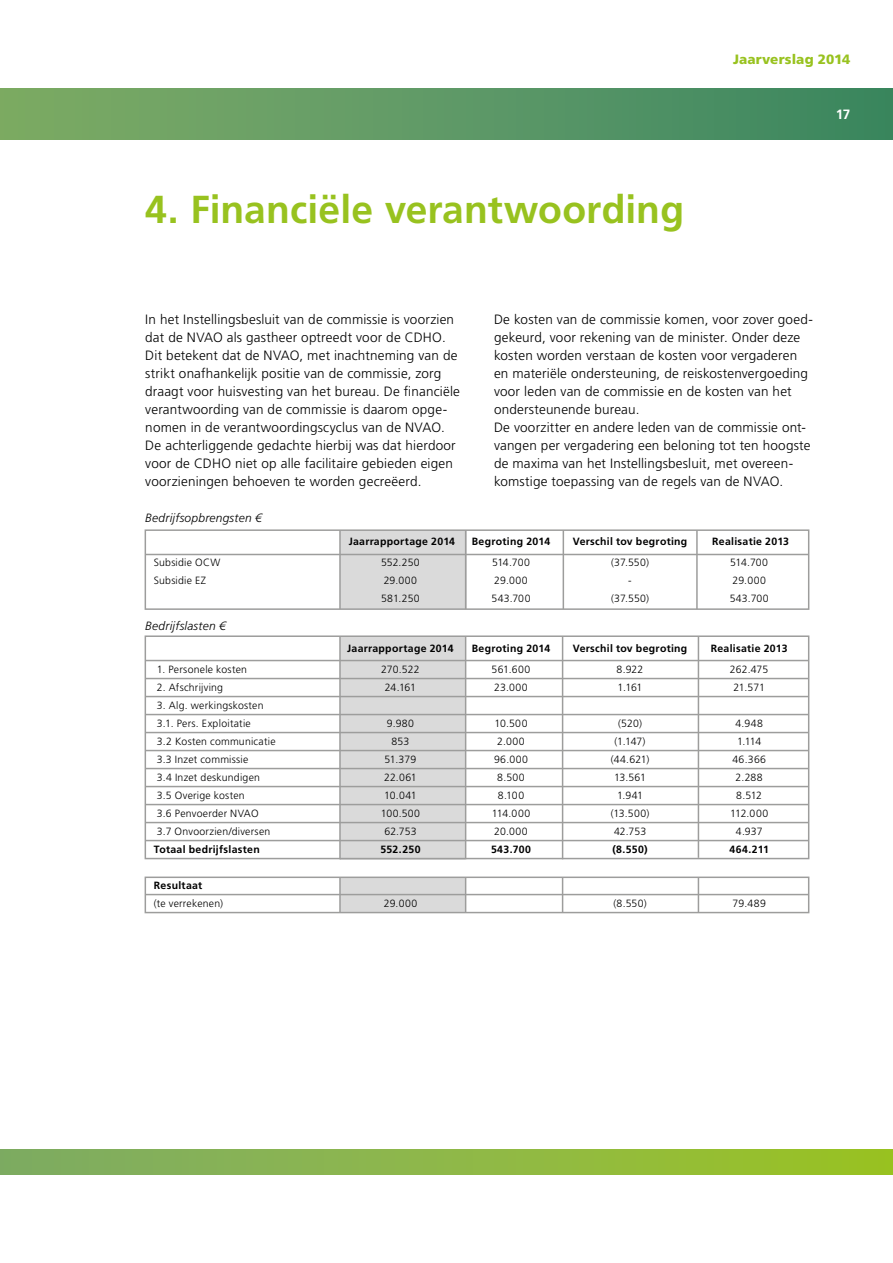
<style>
.page{position:relative;width:893px;height:1263px;background:#fff}
.page>*{position:absolute;margin:0;border:0;box-sizing:border-box;transform-origin:0 0}
.t1{font:700 39px "Frutiger LT Std";letter-spacing:.005em;color:#98c21f}
.t2{font:300 13.5px/18px "Frutiger LT Std";letter-spacing:.01em;color:#000}
.t3{font:900 13.5px "Frutiger LT Std";letter-spacing:.005em;color:#98c21f}
.t4{font:700 13.5px "Frutiger LT Std";color:#fff}
.t5{font:italic 300 12px "Frutiger LT Std";letter-spacing:.015em;color:#000}
.t6{font:300 10.5px/18px "Frutiger LT Std";letter-spacing:.02em;color:#000}
.t7{font:700 10.5px "Frutiger LT Std";letter-spacing:.025em;color:#000}
</style>
<div class="page">
<div style="left:0;top:89px;width:893px;height:50px;background:linear-gradient(to right,#7fac66,#3b8662)"></div>
<div style="left:0;top:1149px;width:893px;height:25px;background:linear-gradient(to right,#7fac66,#9bc325)"></div>
<div style="left:341px;top:877px;width:124px;height:35px;background:#dadada"></div>
<div style="left:341px;top:636px;width:124px;height:223px;background:#dadada"></div>
<hr style="left:145px;top:660px;width:664px;height:1px;background:#9d9d9c">
<hr style="left:145px;top:678px;width:664px;height:1px;background:#9d9d9c">
<hr style="left:145px;top:696px;width:664px;height:1px;background:#9d9d9c">
<hr style="left:145px;top:714px;width:664px;height:1px;background:#9d9d9c">
<hr style="left:145px;top:732px;width:664px;height:1px;background:#9d9d9c">
<hr style="left:145px;top:750px;width:664px;height:1px;background:#9d9d9c">
<hr style="left:145px;top:768px;width:664px;height:1px;background:#9d9d9c">
<hr style="left:145px;top:786px;width:664px;height:1px;background:#9d9d9c">
<hr style="left:145px;top:804px;width:664px;height:1px;background:#9d9d9c">
<hr style="left:145px;top:822px;width:664px;height:1px;background:#9d9d9c">
<hr style="left:145px;top:840px;width:664px;height:1px;background:#9d9d9c">
<hr style="left:145px;top:894px;width:664px;height:1px;background:#9d9d9c">
<hr style="left:698px;top:877px;width:1px;height:35px;background:#9d9d9c">
<hr style="left:562px;top:636px;width:1px;height:223px;background:#9d9d9c">
<hr style="left:562px;top:877px;width:1px;height:35px;background:#9d9d9c">
<hr style="left:465px;top:636px;width:1px;height:223px;background:#9d9d9c">
<hr style="left:465px;top:877px;width:1px;height:35px;background:#9d9d9c">
<hr style="left:339px;top:636px;width:2px;height:223px;background:#9d9d9c">
<hr style="left:339px;top:877px;width:2px;height:35px;background:#9d9d9c">
<div style="left:340px;top:530px;width:126px;height:79px;background:#dadada"></div>
<hr style="left:145px;top:554px;width:664px;height:1px;background:#9d9d9c">
<hr style="left:696px;top:530px;width:2px;height:79px;background:#9d9d9c">
<hr style="left:563px;top:530px;width:1px;height:79px;background:#9d9d9c">
<hr style="left:465px;top:530px;width:1px;height:79px;background:#9d9d9c">
<hr style="left:339px;top:530px;width:2px;height:79px;background:#9d9d9c">
<hr style="left:698px;top:636px;width:1px;height:222px;background:#9d9d9c">
<div style="left:145px;top:529px;width:664px;height:81px;border:2px solid #9d9d9c"></div>
<div style="left:145px;top:635px;width:664px;height:224px;border:2px solid #9d9d9c"></div>
<div style="left:145px;top:876px;width:664px;height:37px;border:2px solid #9d9d9c"></div>
<p class="t3" style="left:733px;top:51px;width:119px">Jaarverslag 2014</p>
<h1 class="t1" style="left:145px;top:186px;width:540px">4. Financiële verantwoording</h1>
<p class="t4" style="left:836px;top:106px;width:16px">17</p>
<p class="t2" style="left:145px;top:311px;width:316px">In het Instellingsbesluit van de commissie is voorzien dat de NVAO als gastheer optreedt voor de CDHO.<br>Dit betekent dat de NVAO, met inachtneming van de strikt onafhankelijk positie van de commissie, zorg draagt voor huisvesting van het bureau. De financiële verantwoording van de commissie is daarom opge&shy;nomen in de verantwoordingscyclus van de NVAO.<br>De achterliggende gedachte hierbij was dat hierdoor voor de CDHO niet op alle facilitaire gebieden eigen voorzieningen behoeven te worden gecreëerd.</p>
<p class="t5" style="left:145px;top:511px;width:118px">Bedrijfsopbrengsten €</p>
<p class="t2" style="left:494px;top:311px;width:320px">De kosten van de commissie komen, voor zover goed&shy;gekeurd, voor rekening van de minister. Onder deze kosten worden verstaan de kosten voor vergaderen en materiële ondersteuning, de reiskostenvergoeding voor leden van de commissie en de kosten van het ondersteunende bureau.<br>De voorzitter en andere leden van de commissie ont&shy;vangen per vergadering een beloning tot ten hoogste de maxima van het Instellingsbesluit, met overeen&shy;komstige toepassing van de regels van de NVAO.</p>
<p class="t7" style="left:349px;top:535px;width:108px">Jaarrapportage 2014</p>
<p class="t7" style="left:472px;top:535px;width:80px">Begroting 2014</p>
<p class="t7" style="left:573px;top:535px;width:116px">Verschil tov begroting</p>
<p class="t7" style="left:712px;top:535px;width:78px">Realisatie 2013</p>
<p class="t6" style="left:154px;top:553px;width:68px">Subsidie OCW</p>
<p class="t6" style="left:381px;top:553px;width:40px">552.250</p>
<p class="t6" style="left:492px;top:553px;width:39px">514.700</p>
<p class="t6" style="left:611px;top:553px;width:39px">(37.550)</p>
<p class="t6" style="left:730px;top:553px;width:39px">514.700</p>
<p class="t6" style="left:154px;top:571px;width:54px">Subsidie EZ</p>
<p class="t6" style="left:384px;top:571px;width:35px">29.000</p>
<p class="t6" style="left:494px;top:571px;width:35px">29.000</p>
<p class="t6" style="left:628px;top:571px;width:5px">-</p>
<p class="t6" style="left:732px;top:571px;width:35px">29.000</p>
<p class="t6" style="left:381px;top:589px;width:40px">581.250</p>
<p class="t6" style="left:491px;top:589px;width:41px">543.700</p>
<p class="t6" style="left:611px;top:589px;width:39px">(37.550)</p>
<p class="t6" style="left:730px;top:589px;width:41px">543.700</p>
<p class="t5" style="left:145px;top:619px;width:82px">Bedrijfslasten €</p>
<p class="t7" style="left:347px;top:642px;width:108px">Jaarrapportage 2014</p>
<p class="t7" style="left:472px;top:642px;width:80px">Begroting 2014</p>
<p class="t7" style="left:573px;top:642px;width:116px">Verschil tov begroting</p>
<p class="t7" style="left:711px;top:642px;width:78px">Realisatie 2013</p>
<p class="t6" style="left:157px;top:660px;width:92px">1. Personele kosten</p>
<p class="t6" style="left:381px;top:660px;width:40px">270.522</p>
<p class="t6" style="left:492px;top:660px;width:40px">561.600</p>
<p class="t6" style="left:617px;top:660px;width:28px">8.922</p>
<p class="t6" style="left:730px;top:660px;width:40px">262.475</p>
<p class="t6" style="left:157px;top:678px;width:68px">2. Afschrijving</p>
<p class="t6" style="left:385px;top:678px;width:33px">24.161</p>
<p class="t6" style="left:494px;top:678px;width:35px">23.000</p>
<p class="t6" style="left:618px;top:678px;width:26px">1.161</p>
<p class="t6" style="left:733px;top:678px;width:33px">21.571</p>
<p class="t6" style="left:157px;top:696px;width:108px">3. Alg. werkingskosten<br>3.1. Pers. Exploitatie</p>
<p class="t6" style="left:387px;top:714px;width:29px">9.980</p>
<p class="t6" style="left:494px;top:714px;width:35px">10.500</p>
<p class="t6" style="left:618px;top:714px;width:25px">(520)</p>
<p class="t6" style="left:735px;top:714px;width:29px">4.948</p>
<p class="t6" style="left:157px;top:732px;width:120px">3.2 Kosten communicatie</p>
<p class="t6" style="left:391px;top:732px;width:19px">853</p>
<p class="t6" style="left:497px;top:732px;width:29px">2.000</p>
<p class="t6" style="left:615px;top:732px;width:32px">(1.147)</p>
<p class="t6" style="left:737px;top:732px;width:26px">1.114</p>
<p class="t6" style="left:157px;top:750px;width:93px">3.3 Inzet commissie</p>
<p class="t6" style="left:385px;top:750px;width:33px">51.379</p>
<p class="t6" style="left:494px;top:750px;width:35px">96.000</p>
<p class="t6" style="left:611px;top:750px;width:40px">(44.621)</p>
<p class="t6" style="left:732px;top:750px;width:35px">46.366</p>
<p class="t6" style="left:157px;top:768px;width:105px">3.4 Inzet deskundigen</p>
<p class="t6" style="left:384px;top:768px;width:34px">22.061</p>
<p class="t6" style="left:497px;top:768px;width:29px">8.500</p>
<p class="t6" style="left:614px;top:768px;width:33px">13.561</p>
<p class="t6" style="left:736px;top:768px;width:29px">2.288</p>
<p class="t6" style="left:157px;top:786px;width:89px">3.5 Overige kosten</p>
<p class="t6" style="left:384px;top:786px;width:34px">10.041</p>
<p class="t6" style="left:498px;top:786px;width:28px">8.100</p>
<p class="t6" style="left:617px;top:786px;width:28px">1.941</p>
<p class="t6" style="left:736px;top:786px;width:27px">8.512</p>
<p class="t6" style="left:157px;top:804px;width:103px">3.6 Penvoerder NVAO</p>
<p class="t6" style="left:381px;top:804px;width:41px">100.500</p>
<p class="t6" style="left:492px;top:804px;width:40px">114.000</p>
<p class="t6" style="left:611px;top:804px;width:40px">(13.500)</p>
<p class="t6" style="left:730px;top:804px;width:39px">112.000</p>
<p class="t6" style="left:157px;top:822px;width:115px">3.7 Onvoorzien/diversen</p>
<p class="t6" style="left:384px;top:822px;width:34px">62.753</p>
<p class="t6" style="left:494px;top:822px;width:35px">20.000</p>
<p class="t6" style="left:614px;top:822px;width:34px">42.753</p>
<p class="t6" style="left:736px;top:822px;width:28px">4.937</p>
<p class="t7" style="left:154px;top:843px;width:107px">Totaal bedrijfslasten</p>
<p class="t7" style="left:380px;top:843px;width:42px">552.250</p>
<p class="t7" style="left:491px;top:843px;width:42px">543.700</p>
<p class="t7" style="left:612px;top:843px;width:37px">(8.550)</p>
<p class="t7" style="left:729px;top:843px;width:41px">464.211</p>
<p class="t7" style="left:154px;top:879px;width:50px">Resultaat</p>
<p class="t6" style="left:154px;top:894px;width:71px">(te verrekenen)</p>
<p class="t6" style="left:384px;top:894px;width:35px">29.000</p>
<p class="t6" style="left:614px;top:894px;width:35px">(8.550)</p>
<p class="t6" style="left:733px;top:894px;width:35px">79.489</p>
</div>
